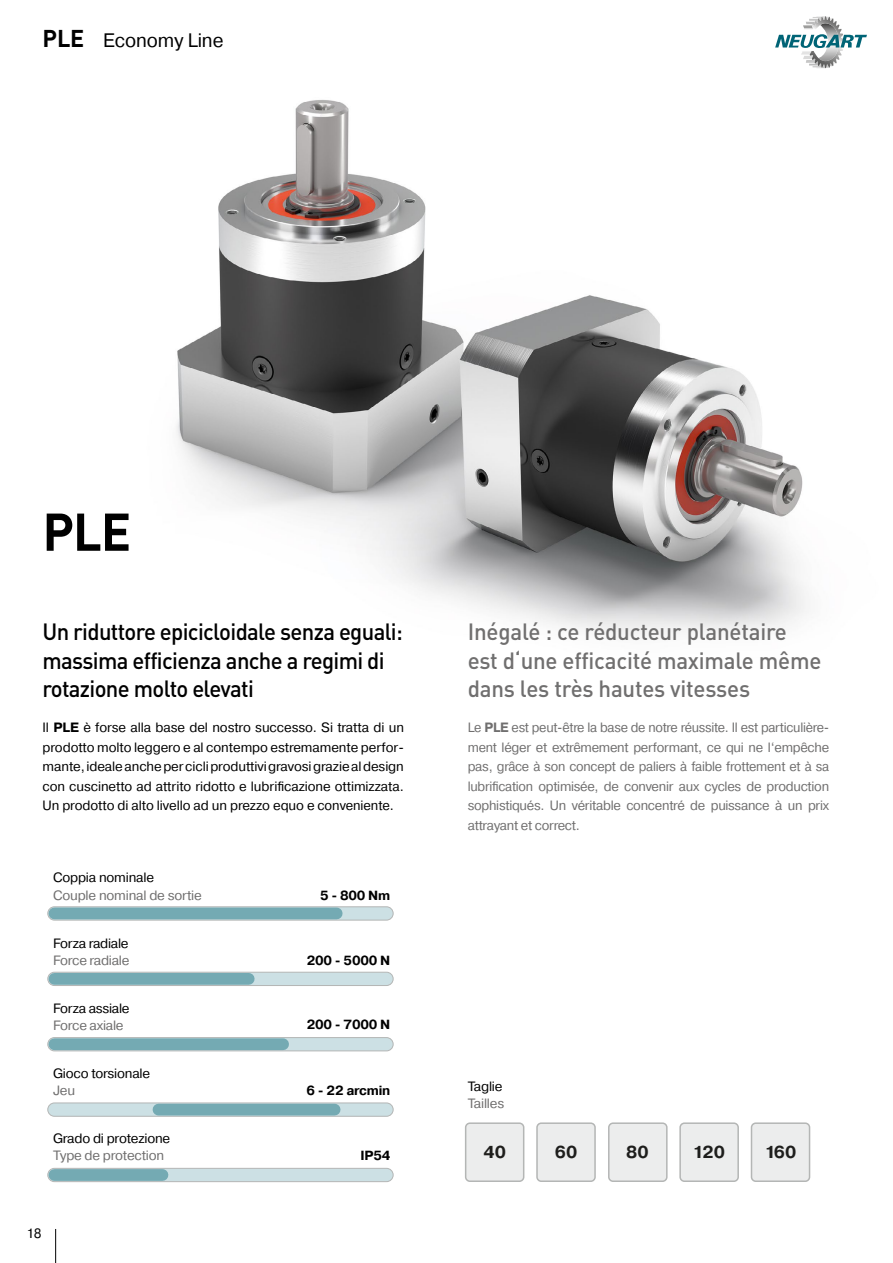
<style>
.page{position:relative;width:893px;height:1263px;background:#fff}
.page>*{position:absolute;margin:0;border:0;box-sizing:border-box;transform-origin:0 0}
.t1{font:700 52.2px "DIN Pro";color:#000;scale:.96 1}
.t2{font:500 23.25px/28.5px "DIN Pro";letter-spacing:-.03em;color:#000;scale:.95 1}
.t3{font:500 23.25px/28.5px "DIN Pro";letter-spacing:-.01em;color:#706f6f;scale:.96 1}
.t4{font:19.5px "Pragmatica";letter-spacing:-.005em;color:#000}
.t5{font:700 17.25px "Pragmatica";color:#1e1e1c}
.t6{font:13.5px/19.5px "Pragmatica";letter-spacing:-.015em;color:#000;text-align:justify}
.t7{font:13.5px/19.5px "Pragmatica";letter-spacing:-.02em;color:#706f6f;text-align:justify;scale:.95 1}
.t8{font:13.5px "Pragmatica";letter-spacing:-.02em;color:#706f6f}
.t9{font:700 13.2px "Pragmatica";letter-spacing:-.015em;color:#000}
.s1{font-family:"DIN Pro";font-weight:700;font-size:24px}
.s2{font-weight:700}
</style>
<div class="page">
<svg style="left:775px;top:16px;width:92px;height:52px"></svg>
<hr style="left:55px;top:1229px;width:1px;height:34px;background:#000">
<img style="left:176px;top:100px;width:631px;height:535px">
<div style="left:48px;top:972px;width:345px;height:13px;background:#cce0e4;border-radius:7px"></div>
<div style="left:47px;top:972px;width:346px;height:14px;border:1px solid #b4b6b5;border-radius:7px"></div>
<svg style="left:48px;top:907px;width:345px;height:13px"></svg>
<div style="left:47px;top:906px;width:346px;height:14px;border:1px solid #b4b6b5;border-radius:7px"></div>
<div style="left:48px;top:1037px;width:345px;height:14px;background:#cce0e4;border-radius:7px"></div>
<div style="left:47px;top:1037px;width:346px;height:14px;border:1px solid #b4b6b5;border-radius:7px"></div>
<div style="left:48px;top:1103px;width:345px;height:13px;background:#cce0e4;border-radius:7px"></div>
<div style="left:47px;top:1102px;width:346px;height:15px;border:1px solid #b4b6b5;border-radius:7px"></div>
<div style="left:48px;top:1168px;width:345px;height:14px;background:#cce0e4;border-radius:7px"></div>
<div style="left:47px;top:1168px;width:346px;height:14px;border:1px solid #b4b6b5;border-radius:7px"></div>
<div style="left:54px;top:973px;width:195px;height:12px;background:#74aab3"></div>
<div style="left:54px;top:1038px;width:229px;height:12px;background:#74aab3"></div>
<div style="left:158px;top:1104px;width:177px;height:11px;background:#74aab3"></div>
<div style="left:54px;top:1169px;width:108px;height:12px;background:#74aab3"></div>
<div style="left:54px;top:907px;width:283px;height:12px;background:#74aab3"></div>
<div style="left:466px;top:1123px;width:58px;height:58px;background:#eceded;border-radius:4px"></div>
<div style="left:465px;top:1122px;width:59px;height:60px;border:2px solid #b4b6b5;border-radius:4px"></div>
<div style="left:537px;top:1123px;width:58px;height:58px;background:#eceded;border-radius:4px"></div>
<div style="left:536px;top:1122px;width:60px;height:60px;border:2px solid #b4b6b5;border-radius:4px"></div>
<div style="left:609px;top:1123px;width:58px;height:58px;background:#eceded;border-radius:4px"></div>
<div style="left:608px;top:1122px;width:60px;height:60px;border:2px solid #b4b6b5;border-radius:4px"></div>
<div style="left:680px;top:1123px;width:58px;height:58px;background:#eceded;border-radius:4px"></div>
<div style="left:679px;top:1122px;width:60px;height:60px;border:2px solid #b4b6b5;border-radius:4px"></div>
<div style="left:751px;top:1123px;width:58px;height:58px;background:#eceded;border-radius:4px"></div>
<div style="left:751px;top:1122px;width:59px;height:60px;border:2px solid #b4b6b5;border-radius:4px"></div>
<h3 class="t4" style="left:43px;top:28px;width:182px"><span class="s1">PLE</span> Economy Line</h3>
<h1 class="t1" style="left:43px;top:491px;width:94px">PLE</h1>
<h2 class="t2" style="left:43px;top:616px;width:381px">Un riduttore epicicloidale senza eguali: massima efficienza anche a regimi di rotazione molto elevati</h2>
<h2 class="t3" style="left:468px;top:616px;width:370px">Inégalé : ce réducteur planétaire est d‘une efficacité maximale même dans les très hautes vitesses</h2>
<p class="t6" style="left:43px;top:718px;width:363px">Il <span class="s2">PLE</span> è forse alla base del nostro successo. Si tratta di un prodotto molto leggero e al contempo estremamente perfor&shy;mante, ideale anche per cicli produttivi gravosi grazie al design con cuscinetto ad attrito ridotto e lubrificazione ottimizzata.<br>Un prodotto di alto livello ad un prezzo equo e conveniente.</p>
<p class="t7" style="left:468px;top:718px;width:382px">Le <span class="s2">PLE</span> est peut-être la base de notre réussite. Il est particulière&shy;ment léger et extrêmement performant, ce qui ne l‘empêche pas, grâce à son concept de paliers à faible frottement et à sa lubrification optimisée, de convenir aux cycles de production sophistiqués. Un véritable concentré de puissance à un prix attrayant et correct.</p>
<p class="t6" style="left:53px;top:868px;width:103px">Coppia nominale</p>
<p class="t8" style="left:53px;top:886px;width:150px">Couple nominal de sortie</p>
<p class="t6" style="left:53px;top:933px;width:77px">Forza radiale</p>
<p class="t8" style="left:53px;top:951px;width:78px">Force radiale</p>
<p class="t6" style="left:53px;top:998px;width:78px">Forza assiale</p>
<p class="t8" style="left:53px;top:1017px;width:72px">Force axiale</p>
<p class="t6" style="left:53px;top:1063px;width:99px">Gioco torsionale</p>
<p class="t8" style="left:53px;top:1082px;width:24px">Jeu</p>
<p class="t6" style="left:53px;top:1129px;width:119px">Grado di protezione</p>
<p class="t8" style="left:53px;top:1147px;width:113px">Type de protection</p>
<p class="t6" style="left:26px;top:1224px;width:17px">18</p>
<p class="t9" style="left:320px;top:887px;width:72px">5 - 800 Nm</p>
<p class="t9" style="left:307px;top:952px;width:85px">200 - 5000 N</p>
<p class="t9" style="left:307px;top:1016px;width:85px">200 - 7000 N</p>
<p class="t9" style="left:307px;top:1081px;width:85px">6 - 22 arcmin</p>
<p class="t6" style="left:468px;top:1077px;width:36px">Taglie</p>
<p class="t8" style="left:468px;top:1095px;width:38px">Tailles</p>
<p class="t9" style="left:360px;top:1146px;width:31px">IP54</p>
<p class="t5" style="left:483px;top:1140px;width:24px">40</p>
<p class="t5" style="left:555px;top:1140px;width:24px">60</p>
<p class="t5" style="left:626px;top:1140px;width:24px">80</p>
<p class="t5" style="left:693px;top:1140px;width:34px">120</p>
<p class="t5" style="left:765px;top:1140px;width:33px">160</p>
</div>
